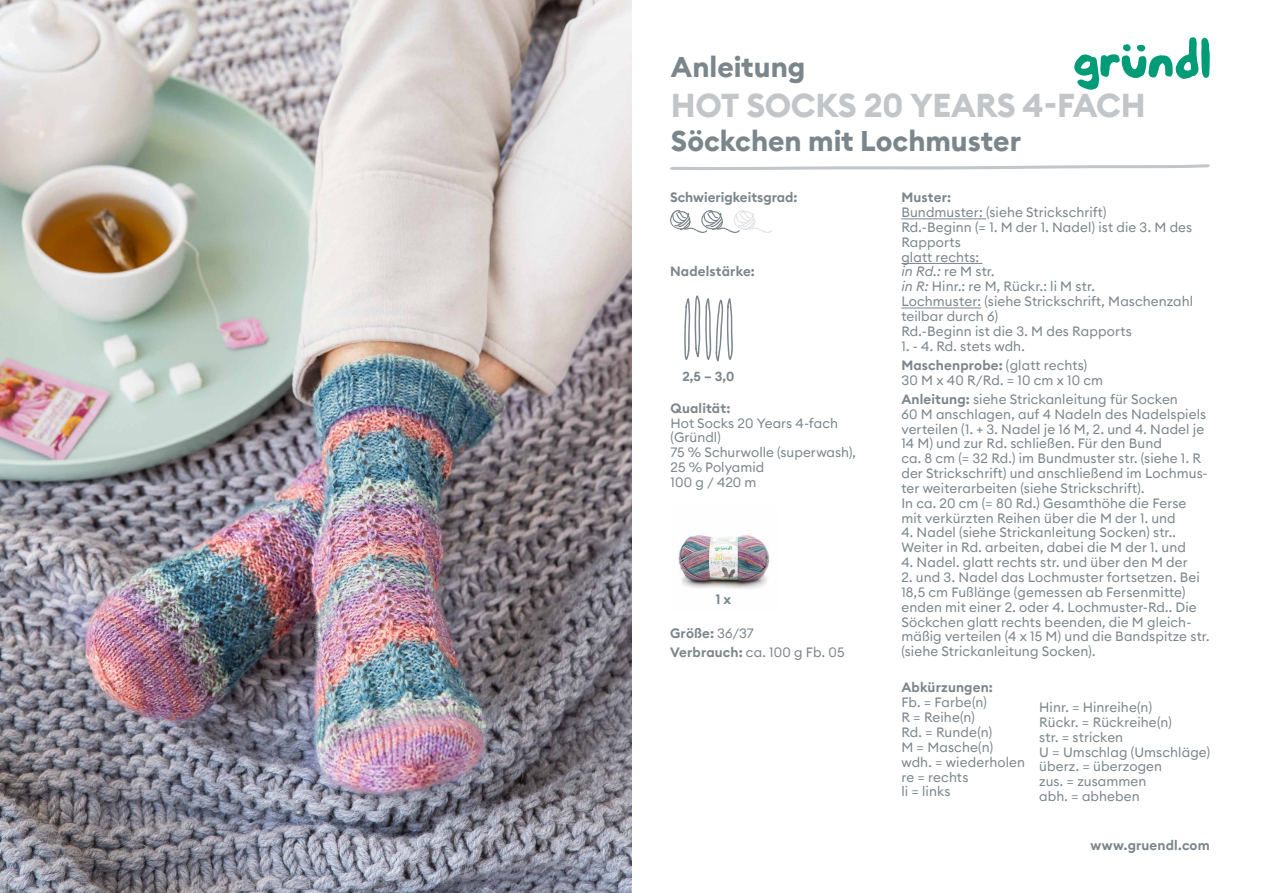
<style>
.page{position:relative;width:1263px;height:893px;background:#fff}
.page>*{position:absolute;margin:0;border:0;box-sizing:border-box;transform-origin:0 0}
.t1{font:700 33px "Euclid Circular B";letter-spacing:-.015em;color:#c2c6c9}
.t2{font:700 28.5px "Euclid Circular B";color:#7b868c}
.t3{font:13.5px/14.9px "Euclid Circular B";letter-spacing:.005em;color:#7b868c}
.t4{font:600 13.5px "Euclid Circular B";letter-spacing:.01em;color:#7b868c}
.t5{font:600 13.05px "Euclid Circular B";color:#7b868c}
.s1{font-weight:600}
.s2{font-style:italic}
</style>
<div class="page">
<svg style="left:670px;top:164px;width:540px;height:6px"></svg>
<svg style="left:1074px;top:37px;width:136px;height:53px"></svg>
<hr style="left:901px;top:218px;width:85px;height:1px;background:#7b868c">
<hr style="left:901px;top:263px;width:81px;height:1px;background:#7b868c">
<hr style="left:901px;top:307px;width:80px;height:1px;background:#7b868c">
<svg style="left:670px;top:210px;width:102px;height:23px"></svg>
<svg style="left:684px;top:295px;width:49px;height:67px"></svg>
<img style="left:0;top:0;width:631px;height:893px">
<img style="left:678px;top:535px;width:92px;height:54px">
<h2 class="t2" style="left:671px;top:48px;width:136px">Anleitung</h2>
<h1 class="t1" style="left:671px;top:84px;width:476px">HOT SOCKS 20 YEARS 4-FACH</h1>
<h2 class="t2" style="left:671px;top:122px;width:352px">Söckchen mit Lochmuster</h2>
<p class="t4" style="left:670px;top:189px;width:129px">Schwierigkeitsgrad:</p>
<p class="t4" style="left:670px;top:262px;width:86px">Nadelstärke:</p>
<p class="t5" style="left:682px;top:368px;width:53px">2,5 – 3,0</p>
<p class="t4" style="left:670px;top:399px;width:61px">Qualität:</p>
<p class="t3" style="left:670px;top:415px;width:187px">Hot Socks 20 Years 4-fach (Gründl)<br>75 % Schurwolle (superwash),<br>25 % Polyamid<br>100 g / 420 m</p>
<p class="t4" style="left:715px;top:591px;width:17px">1 x</p>
<p class="t3" style="left:670px;top:623px;width:176px;line-height:19px"><span class="s1">Größe:</span> 36/37<br><span class="s1">Verbrauch:</span> ca. 100 g Fb. 05</p>
<p class="t4" style="left:901px;top:189px;width:51px">Muster:</p>
<p class="t3" style="left:901px;top:205px;width:293px">Bundmuster: (siehe Strickschrift)<br>Rd.-Beginn (= 1. M der 1. Nadel) ist die 3. M des<br>Rapports<br>glatt rechts:<br><span class="s2">in Rd.:</span> re M str.<br><span class="s2">in R:</span> Hinr.: re M, Rückr.: li M str.<br>Lochmuster: (siehe Strickschrift, Maschenzahl teilbar durch 6)<br>Rd.-Beginn ist die 3. M des Rapports</p>
<p class="t3" style="left:901px;top:336px;width:187px;line-height:19px">1. - 4. Rd. stets wdh.<br><span class="s1">Maschenprobe:</span> (glatt rechts)</p>
<p class="t3" style="left:901px;top:370px;width:278px;line-height:19px">30 M x 40 R/Rd. = 10 cm x 10 cm<br><span class="s1">Anleitung:</span> siehe Strickanleitung für Socken</p>
<p class="t3" style="left:901px;top:406px;width:308px">60 M anschlagen, auf 4 Nadeln des Nadelspiels verteilen (1. + 3. Nadel je 16 M, 2. und 4. Nadel je 14 M) und zur Rd. schließen. Für den Bund<br>ca. 8 cm (= 32 Rd.) im Bundmuster str. (siehe 1. R der Strickschrift) und anschließend im Lochmus&shy;ter weiterarbeiten (siehe Strickschrift).<br>In ca. 20 cm (= 80 Rd.) Gesamthöhe die Ferse mit verkürzten Reihen über die M der 1. und</p>
<p class="t3" style="left:901px;top:525px;width:286px">4. Nadel (siehe Strickanleitung Socken) str..<br>Weiter in Rd. arbeiten, dabei die M der 1. und</p>
<p class="t3" style="left:901px;top:555px;width:288px">4. Nadel. glatt rechts str. und über den M der</p>
<p class="t3" style="left:901px;top:570px;width:310px">2. und 3. Nadel das Lochmuster fortsetzen. Bei 18,5 cm Fußlänge (gemessen ab Fersenmitte) enden mit einer 2. oder 4. Lochmuster-Rd.. Die Söckchen glatt rechts beenden, die M gleich&shy;mäßig verteilen (4 x 15 M) und die Bandspitze str. (siehe Strickanleitung Socken).</p>
<p class="t4" style="left:901px;top:679px;width:93px">Abkürzungen:</p>
<p class="t3" style="left:901px;top:695px;width:125px">Fb. = Farbe(n)<br>R = Reihe(n)<br>Rd. = Runde(n)<br>M = Masche(n) wdh. = wiederholen re = rechts<br>li = links</p>
<p class="t3" style="left:1039px;top:700px;width:173px">Hinr. = Hinreihe(n)<br>Rückr. = Rückreihe(n)<br>str. = stricken<br>U = Umschlag (Umschläge) überz. = überzogen<br>zus. = zusammen<br>abh. = abheben</p>
<p class="t4" style="left:1091px;top:836px;width:121px">www.gruendl.com</p>
</div>
